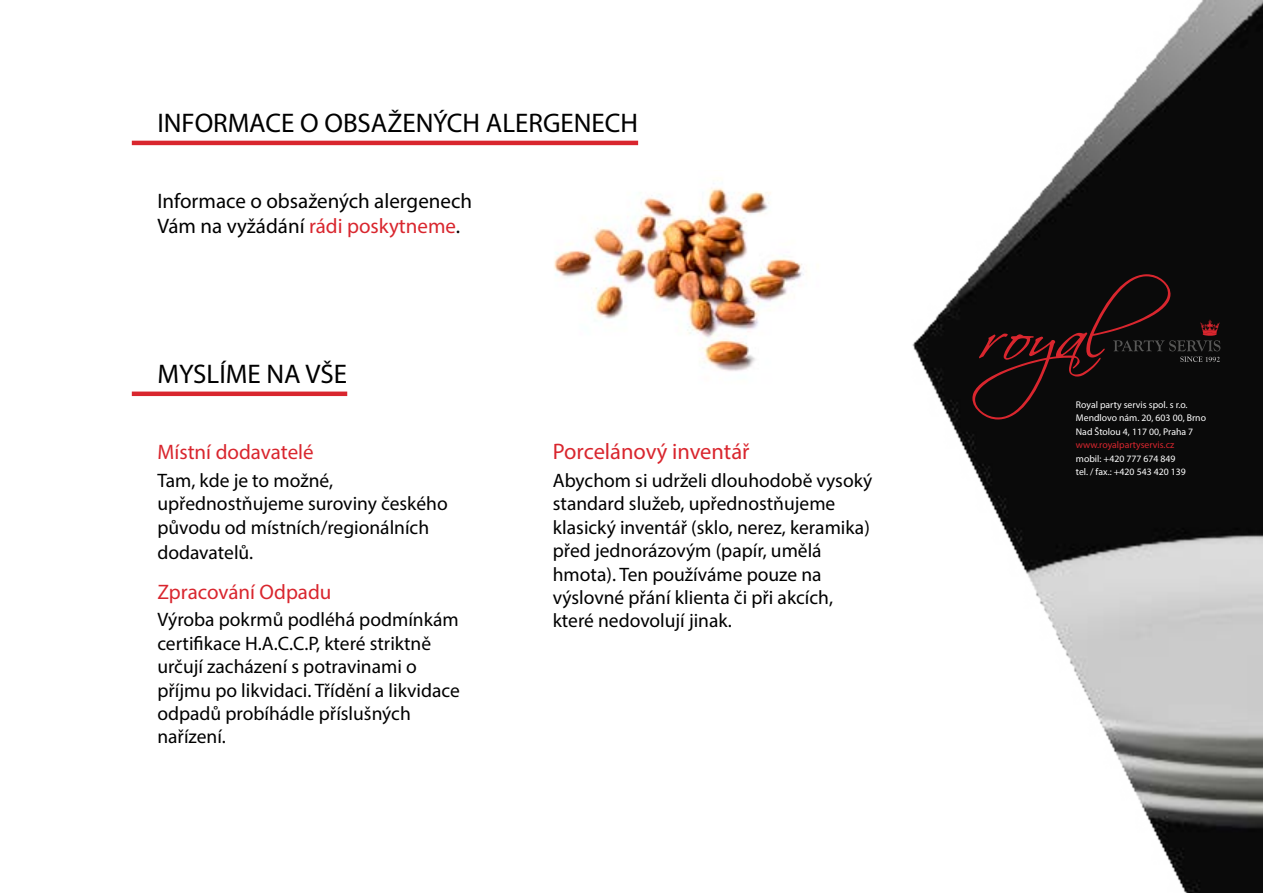
<style>
.page{position:relative;width:1263px;height:893px;background:#fff}
.page>*{position:absolute;margin:0;border:0;box-sizing:border-box;transform-origin:0 0}
.t1{font:27px "Myriad Pro";color:#000}
.t2{font:22.5px "Myriad Pro";color:#d9262e}
.t3{font:21px/25.2px "Myriad Pro";color:#000}
.t4{font:21px "Myriad Pro";color:#d9262e}
.t5{font:19.5px/23.4px "Myriad Pro";color:#000}
.t6{font:9.75px/13.5px "Myriad Pro";color:#fff}
.t7{font:9.75px "Myriad Pro";color:#d9262e}
.s1{color:#d9262e}
</style>
<div class="page">
<img style="left:131px;top:0;width:1132px;height:893px">
<svg style="left:972px;top:274px;width:248px;height:145px;background:#170c0d"></svg>
<h1 class="t1" style="left:157px;top:106px;width:482px">INFORMACE O OBSAŽENÝCH ALERGENECH</h1>
<p class="t3" style="left:157px;top:188px;width:316px">Informace o obsažených alergenech<br>Vám na vyžádání <span class="s1">rádi poskytneme</span>.</p>
<h1 class="t1" style="left:157px;top:357px;width:191px">MYSLÍME NA VŠE</h1>
<p class="t4" style="left:157px;top:439px;width:158px">Místní dodavatelé</p>
<p class="t5" style="left:157px;top:468px;width:292px">Tam, kde je to možné, upřednostňujeme suroviny českého původu od místních/regionálních</p>
<p class="t5" style="left:157px;top:540px;width:97px">dodavatelů.</p>
<p class="t4" style="left:157px;top:579px;width:176px">Zpracování Odpadu</p>
<p class="t5" style="left:157px;top:608px;width:304px">Výroba pokrmů podléhá podmínkám certifikace H.A.C.C.P, které striktně určují zacházení s potravinami o příjmu po likvidaci. Třídění a likvidace odpadů probíhádle příslušných nařízení.</p>
<p class="t2" style="left:553px;top:438px;width:198px">Porcelánový inventář</p>
<p class="t5" style="left:553px;top:468px;width:321px">Abychom si udrželi dlouhodobě vysoký standard služeb, upřednostňujeme klasický inventář (sklo, nerez, keramika) před jednorázovým (papír, umělá hmota). Ten používáme pouze na výslovné přání klienta či při akcích, které nedovolují jinak.</p>
<p class="t6" style="left:1076px;top:397px;width:132px">Royal party servis spol. s r.o.<br>Mendlovo nám. 20, 603 00, Brno<br>Nad Štolou 4, 117 00, Praha 7</p>
<p class="t7" style="left:1076px;top:439px;width:100px">www.royalpartyservis.cz</p>
<p class="t6" style="left:1076px;top:451px;width:111px">mobil: +420 777 674 849 tel. / fax.: +420 543 420 139</p>
</div>
